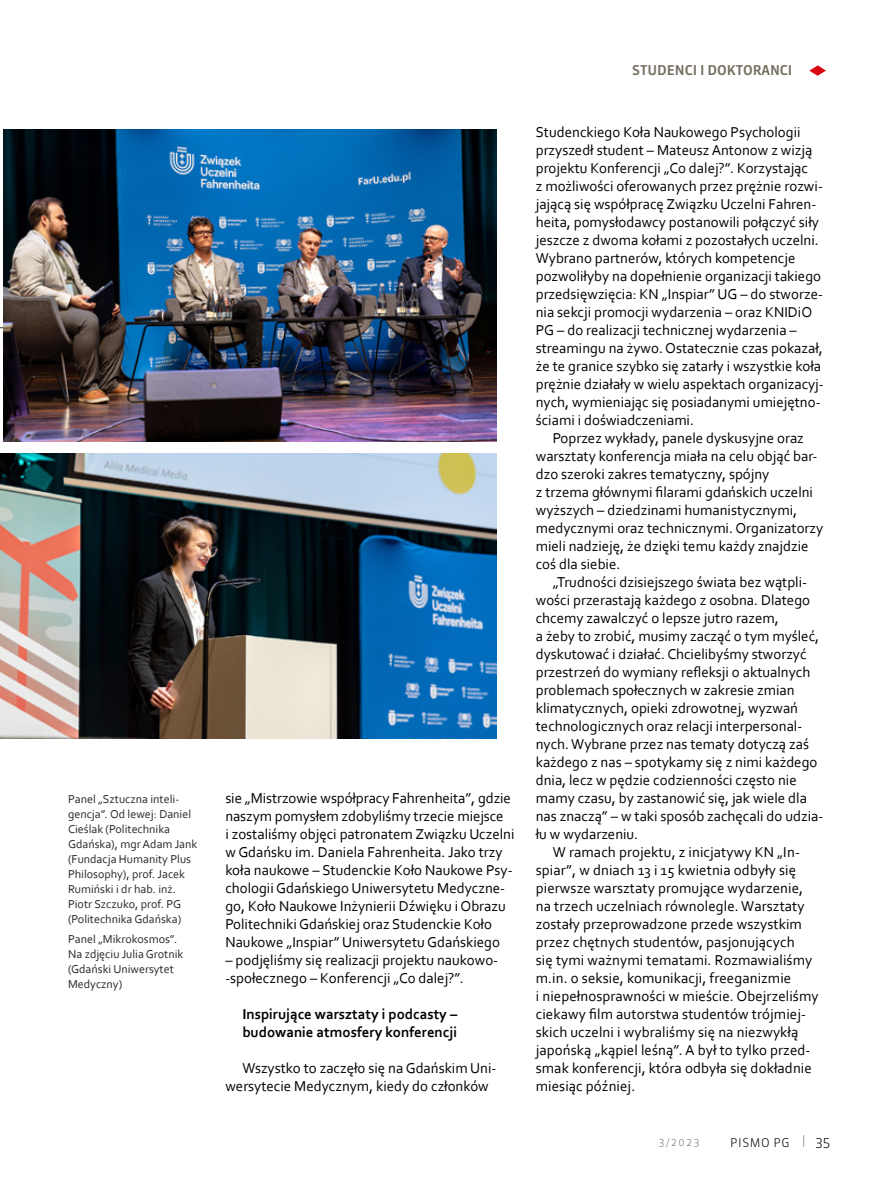
<style>
.page{position:relative;width:893px;height:1191px;background:#fff}
.page>*{position:absolute;margin:0;border:0;box-sizing:border-box;transform-origin:0 0}
.t1{font:15px/18px "Corbel";color:#000}
.t2{font:700 15px/18px "Corbel";color:#000}
.t3{font:500 13.5px "Sanuk Pro";color:#736e5f}
.t4{font:300 13.5px "Sanuk Pro";color:#000}
.t5{font:12px/15px "Corbel";color:#282827}
.t6{font:300 12px "Sanuk Pro";letter-spacing:.05em;color:#000}
.t7{font:300 10.5px "Sanuk Pro";color:#706f6f}
</style>
<div class="page">
<svg style="left:803px;top:1135px;width:1px;height:12px"></svg>
<svg style="left:809px;top:65px;width:17px;height:11px"></svg>
<img style="left:3px;top:129px;width:493px;height:313px">
<img style="left:0;top:453px;width:496px;height:285px">
<p class="t5" style="left:68px;top:791px;width:131px">Panel „Sztuczna inteli&shy;gencja”. Od lewej: Daniel<br>Cieślak (Politechnika<br>Gdańska), mgr Adam Jank (Fundacja Humanity Plus<br>Philosophy), prof. Jacek<br>Rumiński i dr hab. inż.<br>Piotr Szczuko, prof. PG (Politechnika Gdańska)</p>
<p class="t5" style="left:68px;top:930px;width:117px">Panel „Mikrokosmos”.<br>Na zdjęciu Julia Grotnik (Gdański Uniwersytet<br>Medyczny)</p>
<p class="t1" style="left:225px;top:789px;width:291px">sie „Mistrzowie współpracy Fahrenheita”, gdzie naszym pomysłem zdobyliśmy trzecie miejsce<br>i zostaliśmy objęci patronatem Związku Uczelni w Gdańsku im. Daniela Fahrenheita. Jako trzy koła naukowe – Studenckie Koło Naukowe Psy&shy;chologii Gdańskiego Uniwersytetu Medyczne&shy;go, Koło Naukowe Inżynierii Dźwięku i Obrazu Politechniki Gdańskiej oraz Studenckie Koło Naukowe „Inspiar” Uniwersytetu Gdańskiego</p>
<p class="t1" style="left:225px;top:951px;width:274px">– podjęliśmy się realizacji projektu naukowo--społecznego – Konferencji „Co dalej?”.</p>
<p class="t2" style="left:242px;top:1005px;width:216px">Inspirujące warsztaty i podcasty – budowanie atmosfery konferencji</p>
<p class="t1" style="left:225px;top:1059px;width:273px;text-indent:17px">Wszystko to zaczęło się na Gdańskim Uni&shy;wersytecie Medycznym, kiedy do członków</p>
<p class="t3" style="left:632px;top:61px;width:162px">STUDENCI I DOKTORANCI</p>
<p class="t1" style="left:536px;top:122px;width:290px">Studenckiego Koła Naukowego Psychologii przyszedł student – Mateusz Antonow z wizją projektu Konferencji „Co dalej?”. Korzystając<br>z możliwości oferowanych przez prężnie rozwi&shy;jającą się współpracę Związku Uczelni Fahren&shy;heita, pomysłodawcy postanowili połączyć siły jeszcze z dwoma kołami z pozostałych uczelni.<br>Wybrano partnerów, których kompetencje pozwoliłyby na dopełnienie organizacji takiego przedsięwzięcia: KN „Inspiar” UG – do stworze&shy;nia sekcji promocji wydarzenia – oraz KNIDiO PG – do realizacji technicznej wydarzenia – streamingu na żywo. Ostatecznie czas pokazał, że te granice szybko się zatarły i wszystkie koła prężnie działały w wielu aspektach organizacyj&shy;nych, wymieniając się posiadanymi umiejętno&shy;ściami i doświadczeniami.</p>
<p class="t1" style="left:536px;top:428px;width:289px;text-indent:17px">Poprzez wykłady, panele dyskusyjne oraz warsztaty konferencja miała na celu objąć bar&shy;dzo szeroki zakres tematyczny, spójny<br>z trzema głównymi filarami gdańskich uczelni wyższych – dziedzinami humanistycznymi, medycznymi oraz technicznymi. Organizatorzy mieli nadzieję, że dzięki temu każdy znajdzie coś dla siebie.</p>
<p class="t1" style="left:553px;top:572px;width:256px">„Trudności dzisiejszego świata bez wątpli-</p>
<p class="t1" style="left:536px;top:590px;width:276px">wości przerastają każdego z osobna. Dlatego</p>
<p class="t1" style="left:536px;top:608px;width:244px">chcemy zawalczyć o lepsze jutro razem,</p>
<p class="t1" style="left:536px;top:626px;width:285px">a żeby to zrobić, musimy zacząć o tym myśleć,</p>
<p class="t1" style="left:536px;top:644px;width:272px">dyskutować i działać. Chcielibyśmy stworzyć</p>
<p class="t1" style="left:536px;top:662px;width:276px">przestrzeń do wymiany refleksji o aktualnych</p>
<p class="t1" style="left:536px;top:680px;width:260px">problemach społecznych w zakresie zmian</p>
<p class="t1" style="left:536px;top:698px;width:264px">klimatycznych, opieki zdrowotnej, wyzwań</p>
<p class="t1" style="left:536px;top:716px;width:268px">technologicznych oraz relacji interpersonal-</p>
<p class="t1" style="left:536px;top:734px;width:275px">nych. Wybrane przez nas tematy dotyczą zaś</p>
<p class="t1" style="left:536px;top:752px;width:283px">każdego z nas – spotykamy się z nimi każdego</p>
<p class="t1" style="left:536px;top:770px;width:262px">dnia, lecz w pędzie codzienności często nie</p>
<p class="t1" style="left:536px;top:788px;width:273px">mamy czasu, by zastanowić się, jak wiele dla</p>
<p class="t1" style="left:536px;top:806px;width:289px">nas znaczą” – w taki sposób zachęcali do udzia-</p>
<p class="t1" style="left:536px;top:824px;width:104px">łu w wydarzeniu.</p>
<p class="t1" style="left:553px;top:842px;width:249px">W ramach projektu, z inicjatywy KN „In-</p>
<p class="t1" style="left:536px;top:860px;width:262px">spiar”, w dniach 13 i 15 kwietnia odbyły się</p>
<p class="t1" style="left:536px;top:878px;width:269px">pierwsze warsztaty promujące wydarzenie,</p>
<p class="t1" style="left:536px;top:896px;width:270px">na trzech uczelniach równolegle. Warsztaty</p>
<p class="t1" style="left:536px;top:914px;width:268px">zostały przeprowadzone przede wszystkim</p>
<p class="t1" style="left:536px;top:932px;width:260px">przez chętnych studentów, pasjonujących</p>
<p class="t1" style="left:536px;top:950px;width:278px">się tymi ważnymi tematami. Rozmawialiśmy</p>
<p class="t1" style="left:536px;top:968px;width:257px">m.in. o seksie, komunikacji, freeganizmie</p>
<p class="t1" style="left:536px;top:986px;width:284px">i niepełnosprawności w mieście. Obejrzeliśmy</p>
<p class="t1" style="left:536px;top:1004px;width:272px">ciekawy film autorstwa studentów trójmiej-</p>
<p class="t1" style="left:536px;top:1022px;width:264px">skich uczelni i wybraliśmy się na niezwykłą</p>
<p class="t1" style="left:536px;top:1040px;width:276px">japońską „kąpiel leśną”. A był to tylko przed-</p>
<p class="t1" style="left:536px;top:1058px;width:278px">smak konferencji, która odbyła się dokładnie</p>
<p class="t1" style="left:536px;top:1076px;width:101px">miesiąc później.</p>
<p class="t7" style="left:659px;top:1135px;width:42px">3/2023</p>
<p class="t6" style="left:730px;top:1134px;width:61px">PISMO PG</p>
<p class="t4" style="left:815px;top:1132px;width:16px">35</p>
</div>
